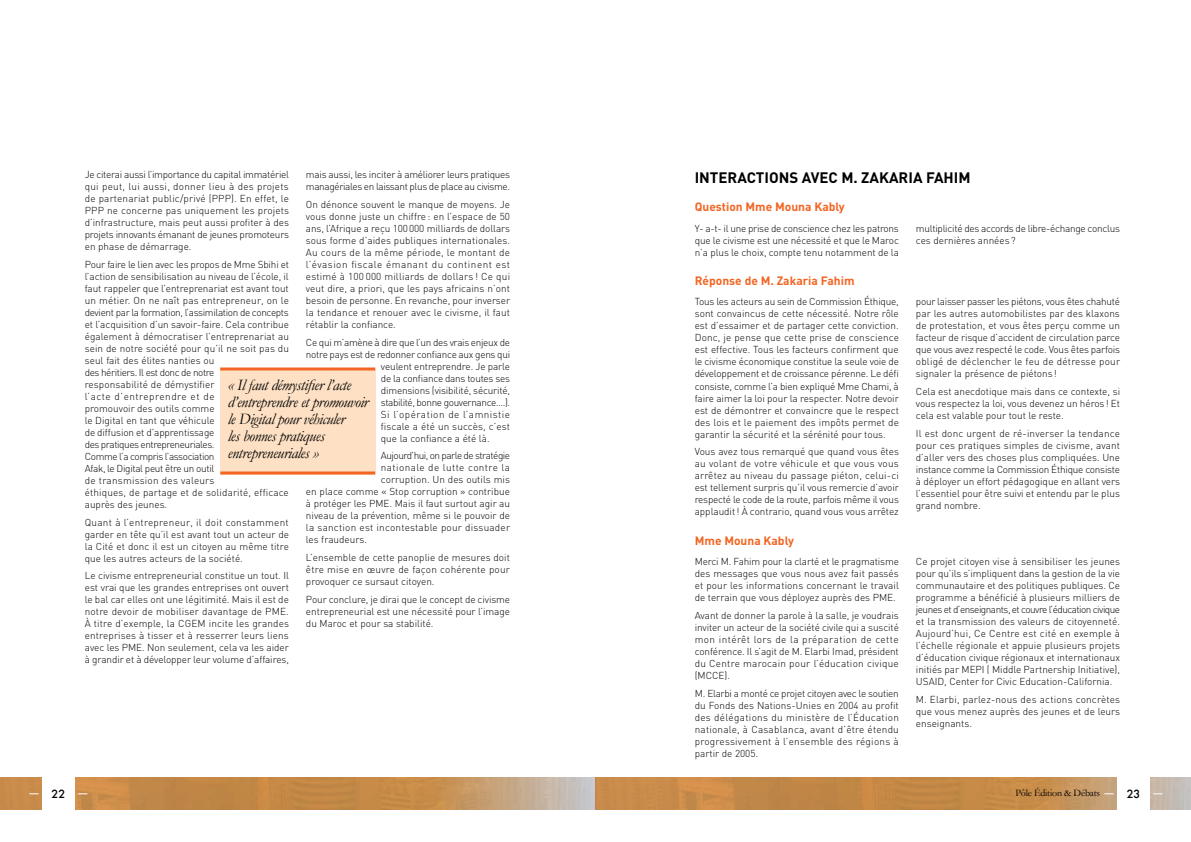
<style>
.page{position:relative;width:1191px;height:842px;background:#fff}
.page>*{position:absolute;margin:0;border:0;box-sizing:border-box;transform-origin:0 0}
.t1{font:italic 16px/17px "Garamond";letter-spacing:-.025em;color:#000}
.t2{font:700 15px "DIN";color:#000}
.t3{font:700 12px "DIN";color:#f26522}
.t4{font:500 11px "Futura";color:#000}
.t5{font:300 10px/12px "DIN";letter-spacing:-.005em;color:#000;text-align:justify}
.t6{font:300 10px/12px "DIN";letter-spacing:-.035em;color:#000}
.t7{font:300 10px/12px "DIN";letter-spacing:-.025em;color:#000}
.t8{font:300 10px "DIN";letter-spacing:-.03em;color:#000}
.t9{font:300 10px "DIN";letter-spacing:.02em;color:#000}
.t10{font:300 10px "DIN";letter-spacing:-.05em;color:#000}
.t11{font:300 10px "DIN";letter-spacing:.045em;color:#000}
.t12{font:300 10px "DIN";letter-spacing:.04em;color:#000}
.t13{font:10px "Garamond";letter-spacing:-.02em;color:#000}
</style>
<div class="page">
<svg style="left:595px;top:778px;width:596px;height:32px;background:#c58f53"></svg>
<svg style="left:0;top:778px;width:595px;height:32px;background:#c5925b"></svg>
<div style="left:220px;top:369px;width:155px;height:105px;background:#fee1c4"></div>
<hr style="left:220px;top:367px;width:155px;height:3px;background:#f26522">
<hr style="left:220px;top:471px;width:155px;height:3px;background:#f26522">
<div style="left:1117px;top:777px;width:32px;height:34px;background:#fff"></div>
<div style="left:42px;top:774px;width:32px;height:40px;background:#fff"></div>
<p class="t6" style="left:306px;top:168px;width:206px">mais aussi, les inciter à améliorer leurs pratiques managériales en laissant plus de place au civisme.</p>
<p class="t5" style="left:306px;top:198px;width:206px">On dénonce souvent le manque de moyens. Je vous donne juste un chiffre : en l’espace de 50 ans, l’Afrique a reçu 100000 milliards de dollars sous forme d’aides publiques internationales.<br>Au cours de la même période, le montant de l’évasion fiscale émanant du continent est estimé à 100 000 milliards de dollars ! Ce qui veut dire, a priori, que les pays africains n’ont besoin de personne. En revanche, pour inverser la tendance et renouer avec le civisme, il faut rétablir la confiance.</p>
<p class="t8" style="left:306px;top:336px;width:206px">Ce qui m’amène à dire que l’un des vrais enjeux de</p>
<p class="t8" style="left:306px;top:348px;width:206px">notre pays est de redonner confiance aux gens qui</p>
<p class="t5" style="left:381px;top:360px;width:131px">veulent entreprendre. Je parle</p>
<p class="t7" style="left:381px;top:372px;width:131px">de la confiance dans toutes ses</p>
<p class="t5" style="left:381px;top:384px;width:131px">dimensions (visibilité, sécurité,</p>
<p class="t6" style="left:381px;top:396px;width:131px">stabilité, bonne gouvernance....).</p>
<p class="t11" style="left:381px;top:408px;width:131px">Si l’opération de l’amnistie</p>
<p class="t5" style="left:381px;top:420px;width:131px">fiscale a été un succès, c’est</p>
<p class="t5" style="left:381px;top:432px;width:110px">que la confiance a été là.</p>
<p class="t10" style="left:381px;top:449px;width:131px">Aujourd’hui, on parle de stratégie</p>
<p class="t12" style="left:381px;top:461px;width:131px">nationale de lutte contre la</p>
<p class="t5" style="left:381px;top:473px;width:131px">corruption. Un des outils mis</p>
<p class="t5" style="left:306px;top:485px;width:205px">en place comme « Stop corruption » contribue</p>
<p class="t5" style="left:306px;top:497px;width:206px">à protéger les PME. Mais il faut surtout agir au</p>
<p class="t5" style="left:306px;top:509px;width:206px">niveau de la prévention, même si le pouvoir de</p>
<p class="t9" style="left:306px;top:521px;width:206px">la sanction est incontestable pour dissuader</p>
<p class="t5" style="left:306px;top:533px;width:62px">les fraudeurs.</p>
<p class="t5" style="left:306px;top:551px;width:205px">L’ensemble de cette panoplie de mesures doit être mise en œuvre de façon cohérente pour provoquer ce sursaut citoyen.</p>
<p class="t5" style="left:306px;top:593px;width:206px">Pour conclure, je dirai que le concept de civisme entrepreneurial est une nécessité pour l’image du Maroc et pour sa stabilité.</p>
<p class="t5" style="left:85px;top:168px;width:206px">Je citerai aussi l’importance du capital immatériel qui peut, lui aussi, donner lieu à des projets de partenariat public/privé (PPP). En effet, le PPP ne concerne pas uniquement les projets d’infrastructure, mais peut aussi profiter à des projets innovants émanant de jeunes promoteurs en phase de démarrage.</p>
<p class="t5" style="left:85px;top:258px;width:206px;text-align:left">Pour faire le lien avec les propos de Mme Sbihi et l’action de sensibilisation au niveau de l’école, il faut rappeler que l’entreprenariat est avant tout un métier. On ne naît pas entrepreneur, on le devient par la formation, l’assimilation de concepts et l’acquisition d’un savoir-faire. Cela contribue également à démocratiser l’entreprenariat au sein de notre société pour qu’il ne soit pas du seul fait des élites nanties ou<br>des héritiers. Il est donc de notre<br>responsabilité de démystifier<br>l’acte d’entreprendre et de<br>promouvoir des outils comme<br>le Digital en tant que véhicule<br>de diffusion et d’apprentissage<br>des pratiques entrepreneuriales.<br>Comme l’a compris l’association<br>Afak, le Digital peut être un outil<br>de transmission des valeurs<br>éthiques, de partage et de solidarité, efficace auprès des jeunes.</p>
<p class="t5" style="left:85px;top:516px;width:206px">Quant à l’entrepreneur, il doit constamment garder en tête qu’il est avant tout un acteur de la Cité et donc il est un citoyen au même titre que les autres acteurs de la société.</p>
<p class="t5" style="left:85px;top:569px;width:206px">Le civisme entrepreneurial constitue un tout. Il est vrai que les grandes entreprises ont ouvert le bal car elles ont une légitimité. Mais il est de notre devoir de mobiliser davantage de PME.<br>À titre d’exemple, la CGEM incite les grandes entreprises à tisser et à resserrer leurs liens avec les PME. Non seulement, cela va les aider à grandir et à développer leur volume d’affaires,</p>
<h1 class="t1" style="left:228px;top:376px;width:142px">« Il faut démystifier l’acte d’entreprendre et promouvoir le Digital pour véhiculer<br>les bonnes pratiques entrepreneuriales »</h1>
<h2 class="t2" style="left:694px;top:167px;width:277px">INTERACTIONS AVEC M. ZAKARIA FAHIM</h2>
<p class="t3" style="left:694px;top:199px;width:152px">Question Mme Mouna Kably</p>
<p class="t5" style="left:694px;top:222px;width:206px">Y- a-t- il une prise de conscience chez les patrons que le civisme est une nécessité et que le Maroc n’a plus le choix, compte tenu notamment de la</p>
<p class="t3" style="left:694px;top:273px;width:161px">Réponse de M. Zakaria Fahim</p>
<p class="t5" style="left:694px;top:296px;width:206px">Tous les acteurs au sein de Commission Éthique, sont convaincus de cette nécessité. Notre rôle est d’essaimer et de partager cette conviction.<br>Donc, je pense que cette prise de conscience est effective. Tous les facteurs confirment que le civisme économique constitue la seule voie de développement et de croissance pérenne. Le défi consiste, comme l’a bien expliqué Mme Chami, à faire aimer la loi pour la respecter. Notre devoir est de démontrer et convaincre que le respect des lois et le paiement des impôts permet de garantir la sécurité et la sérénité pour tous.</p>
<p class="t5" style="left:694px;top:445px;width:206px">Vous avez tous remarqué que quand vous êtes au volant de votre véhicule et que vous vous arrêtez au niveau du passage piéton, celui-ci est tellement surpris qu’il vous remercie d’avoir respecté le code de la route, parfois même il vous applaudit! À contrario, quand vous vous arrêtez</p>
<p class="t3" style="left:694px;top:532px;width:101px">Mme Mouna Kably</p>
<p class="t5" style="left:694px;top:555px;width:206px">Merci M. Fahim pour la clarté et le pragmatisme des messages que vous nous avez fait passés et pour les informations concernant le travail de terrain que vous déployez auprès des PME.</p>
<p class="t5" style="left:694px;top:609px;width:206px">Avant de donner la parole à la salle, je voudrais inviter un acteur de la société civile qui a suscité mon intérêt lors de la préparation de cette conférence. Il s’agit de M. Elarbi Imad, président du Centre marocain pour l’éducation civique (MCCE).</p>
<p class="t5" style="left:694px;top:687px;width:206px">M. Elarbi a monté ce projet citoyen avec le soutien du Fonds des Nations-Unies en 2004 au profit des délégations du ministère de l’Éducation nationale, à Casablanca, avant d’être étendu progressivement à l’ensemble des régions à partir de 2005.</p>
<p class="t7" style="left:916px;top:222px;width:205px">multiplicité des accords de libre-échange conclus ces dernières années ?</p>
<p class="t5" style="left:916px;top:296px;width:206px">pour laisser passer les piétons, vous êtes chahuté par les autres automobilistes par des klaxons de protestation, et vous êtes perçu comme un facteur de risque d’accident de circulation parce que vous avez respecté le code. Vous êtes parfois obligé de déclencher le feu de détresse pour signaler la présence de piétons !</p>
<p class="t5" style="left:916px;top:385px;width:206px">Cela est anecdotique mais dans ce contexte, si vous respectez la loi, vous devenez un héros! Et cela est valable pour tout le reste.</p>
<p class="t5" style="left:916px;top:427px;width:206px">Il est donc urgent de ré-inverser la tendance pour ces pratiques simples de civisme, avant d’aller vers des choses plus compliquées. Une instance comme la Commission Éthique consiste à déployer un effort pédagogique en allant vers l’essentiel pour être suivi et entendu par le plus grand nombre.</p>
<p class="t5" style="left:916px;top:555px;width:206px">Ce projet citoyen vise à sensibiliser les jeunes pour qu’ils s’impliquent dans la gestion de la vie communautaire et des politiques publiques. Ce programme a bénéficié à plusieurs milliers de jeunes et d’enseignants, et couvre l’éducation civique et la transmission des valeurs de citoyenneté.<br>Aujourd’hui, Ce Centre est cité en exemple à l’échelle régionale et appuie plusieurs projets d’éducation civique régionaux et internationaux initiés par MEPI ( Middle Partnership Initiative), USAID, Center for Civic Education-California.</p>
<p class="t5" style="left:916px;top:693px;width:206px">M. Elarbi, parlez-nous des actions concrètes que vous menez auprès des jeunes et de leurs enseignants.</p>
<p class="t13" style="left:1015px;top:787px;width:86px">Pôle Édition &amp; Débats</p>
<p class="t4" style="left:52px;top:787px;width:15px">22</p>
<p class="t4" style="left:1126px;top:787px;width:15px">23</p>
</div>
